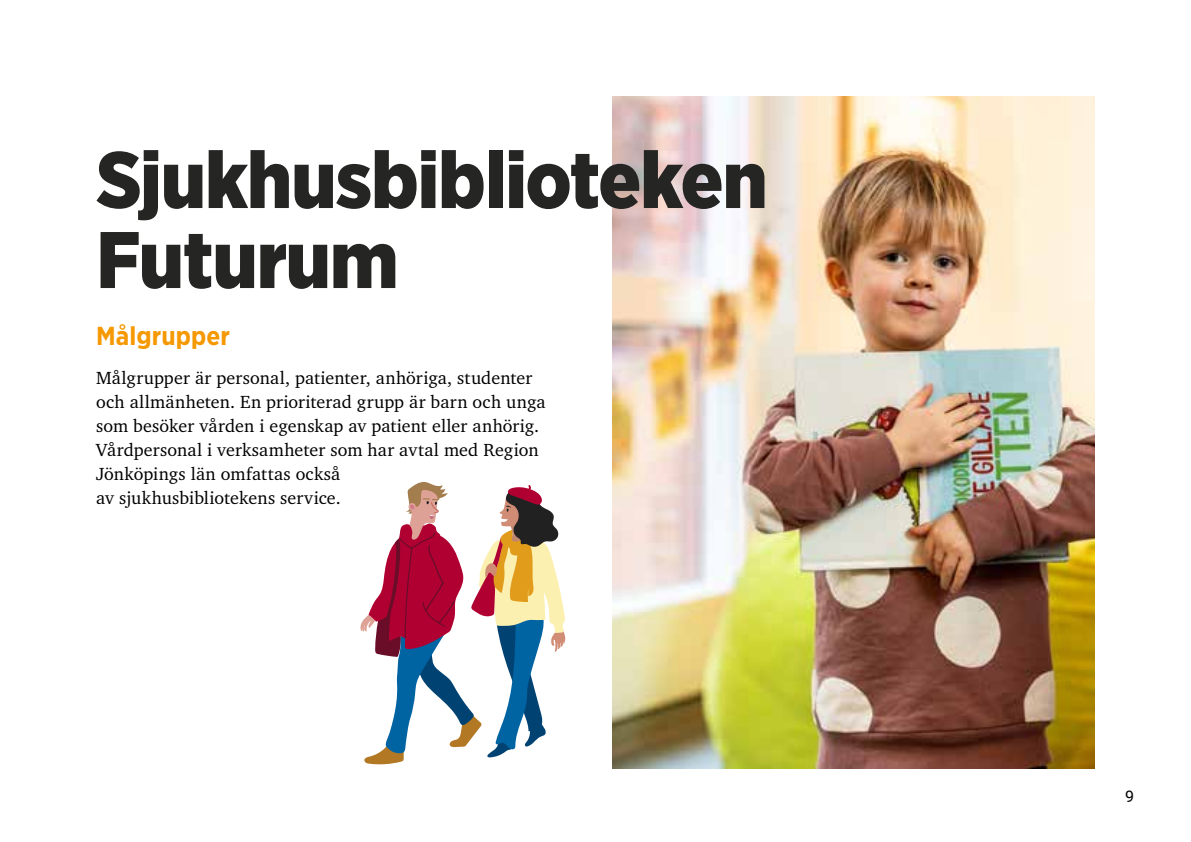
<style>
.page{position:relative;width:1191px;height:842px;background:#fff}
.page>*{position:absolute;margin:0;border:0;box-sizing:border-box;transform-origin:0 0}
.t1{font:900 80px/80px "Gotham Narrow";letter-spacing:-.01em;color:#252523}
.t2{font:700 26px "Gotham Narrow";letter-spacing:.005em;color:#f69800}
.Bröd{font:18px/24px "Charter IT Cby BT";letter-spacing:.01em;color:#000}
.t3{font:16px "Roboto";color:#000}
</style>
<div class="page">
<img style="left:612px;top:96px;width:482px;height:672px">
<svg style="left:360px;top:482px;width:205px;height:283px"></svg>
<h1 class="t1" style="left:96px;top:139px;width:672px">Sjukhusbiblioteken<br>Futurum</h1>
<h2 class="t2" style="left:96px;top:319px;width:135px">Målgrupper</h2>
<p class="Bröd" style="left:96px;top:365px;width:451px">Målgrupper är personal, patienter, anhöriga, studenter och allmänheten. En prioriterad grupp är barn och unga som besöker vården i egenskap av patient eller anhörig.<br>Vårdpersonal i verksamheter som har avtal med Region Jönköpings län omfattas också<br>av sjukhusbibliotekens service.</p>
<p class="t3" style="left:1125px;top:785px;width:10px">9</p>
</div>
